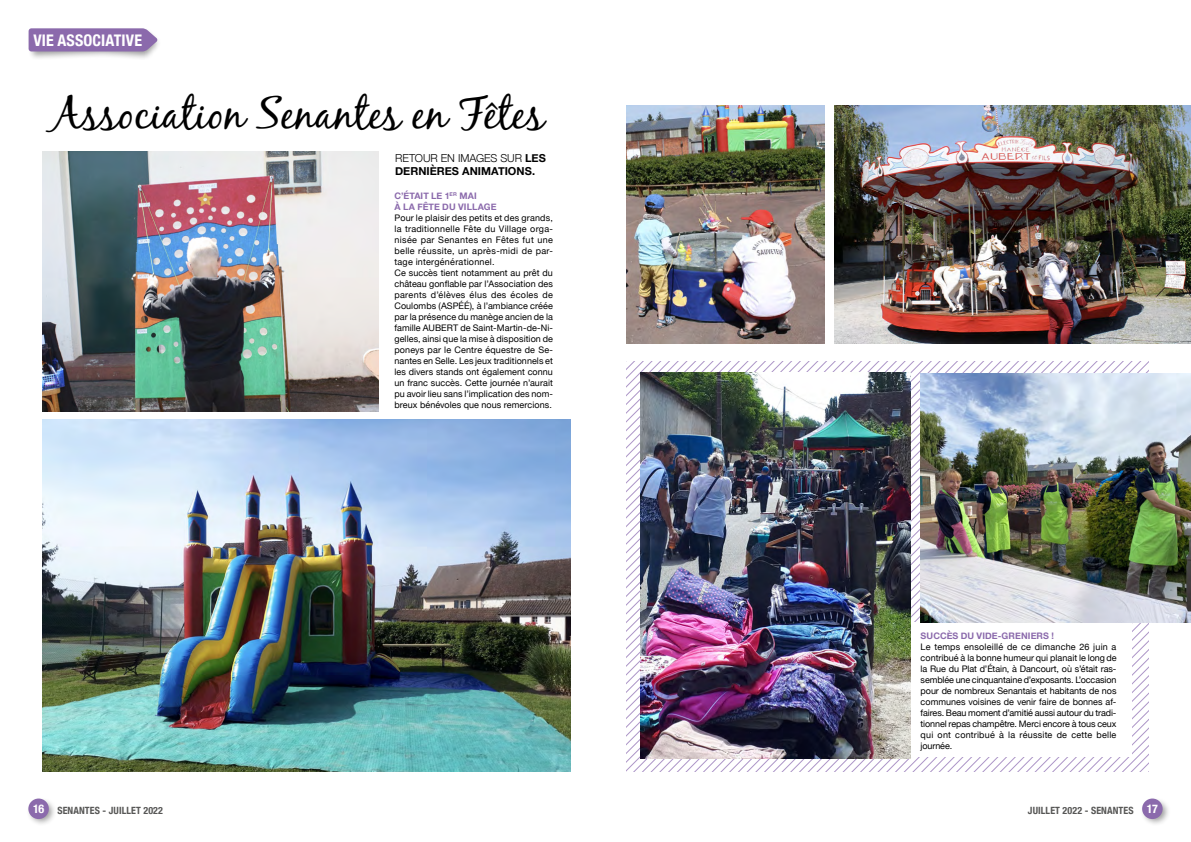
<style>
.page{position:relative;width:1191px;height:842px;background:#fff}
.page>*{position:absolute;margin:0;border:0;box-sizing:border-box;transform-origin:0 0}
.t1{font:45px "Black Jack";color:#000}
.t2{font:700 condensed 16px "Helvetica Neue";letter-spacing:.01em;color:#fff}
.t3{font:700 condensed 12px "Helvetica Neue";color:#fff}
.t4{font:700 11px/13.5px "Helvetica Neue";color:#000}
.t5{font:700 condensed 10px "Helvetica Neue";letter-spacing:.01em;color:#575756}
.t6{font:9px/11px "Helvetica Neue";letter-spacing:.01em;color:#000}
.t7{font:700 9px/11px "Helvetica Neue";letter-spacing:.01em;color:#8b6aac}
.s1{font-weight:300}
.s2{font-size:12px;color:#fff}
</style>
<div class="page">
<svg style="left:801px;top:361px;width:347px;height:410px"></svg>
<div style="left:898px;top:622px;width:234px;height:134px;background:#fff"></div>
<img style="left:43px;top:420px;width:528px;height:351px">
<img style="left:42px;top:151px;width:336px;height:260px">
<img style="left:834px;top:105px;width:357px;height:239px">
<img style="left:626px;top:105px;width:198px;height:239px">
<img style="left:641px;top:373px;width:269px;height:385px">
<img style="left:920px;top:374px;width:271px;height:248px">
<div style="left:26px;top:796px;width:31px;height:30px;background:#000;opacity:.4"></div>
<div style="left:28px;top:798px;width:21px;height:21px;background:#8b6aac;border-radius:50%"></div>
<div style="left:27px;top:27px;width:135px;height:33px;background:#000;opacity:.4"></div>
<svg style="left:29px;top:28px;width:129px;height:23px;background:#9172b0"></svg>
<div style="left:1139px;top:796px;width:31px;height:30px;background:#000;opacity:.4"></div>
<div style="left:1142px;top:798px;width:20px;height:21px;background:#8b6aac;border-radius:50%"></div>
<h2 class="t2" style="left:33px;top:27px;width:110px">VIE ASSOCIATIVE</h2>
<h1 class="t1" style="left:51px;top:86px;width:495px">Association Senantes en Fêtes</h1>
<p class="t4" style="left:395px;top:151px;width:152px"><span class="s1">RETOUR EN IMAGES SUR</span> LES<br>DERNIÈRES ANIMATIONS.</p>
<p class="t7" style="left:394px;top:191px;width:104px">C’ÉTAIT LE 1<sup>ER</sup> MAI<br>À LA FÊTE DU VILLAGE</p>
<p class="t6" style="left:394px;top:213px;width:160px">Pour le plaisir des petits et des grands, la traditionnelle Fête du Village orga&shy;nisée par Senantes en Fêtes fut une belle réussite, un après-midi de par&shy;tage intergénérationnel.<br>Ce succès tient notamment au prêt du château gonflable par l’Association des parents d’élèves élus des écoles de Coulombs (ASPÉÉ), à l’ambiance créée par la présence du manège ancien de la famille AUBERT de Saint-Martin-de-Ni&shy;gelles, ainsi que la mise à disposition de poneys par le Centre équestre de Se&shy;nantes en Selle. Les jeux traditionnels et les divers stands ont également connu un franc succès. Cette journée n’aurait pu avoir lieu sans l’implication des nom&shy;breux bénévoles que nous remercions.</p>
<p class="t7" style="left:920px;top:631px;width:135px">SUCCÈS DU VIDE-GRENIERS !</p>
<p class="t6" style="left:920px;top:642px;width:197px;text-align:justify">Le temps ensoleillé de ce dimanche 26 juin a contribué à la bonne humeur qui planait le long de la Rue du Plat d’Étain, à Dancourt, où s’était ras&shy;semblée une cinquantaine d’exposants. L’occasion pour de nombreux Senantais et habitants de nos communes voisines de venir faire de bonnes af&shy;faires. Beau moment d’amitié aussi autour du tradi&shy;tionnel repas champêtre. Merci encore à tous ceux qui ont contribué à la réussite de cette belle journée.</p>
<p class="t5" style="left:33px;top:802px;width:131px"><span class="s2">16</span> SENANTES - JUILLET 2022</p>
<p class="t5" style="left:1028px;top:802px;width:107px">JUILLET 2022 - SENANTES</p>
<h3 class="t3" style="left:1146px;top:798px;width:13px">17</h3>
</div>
